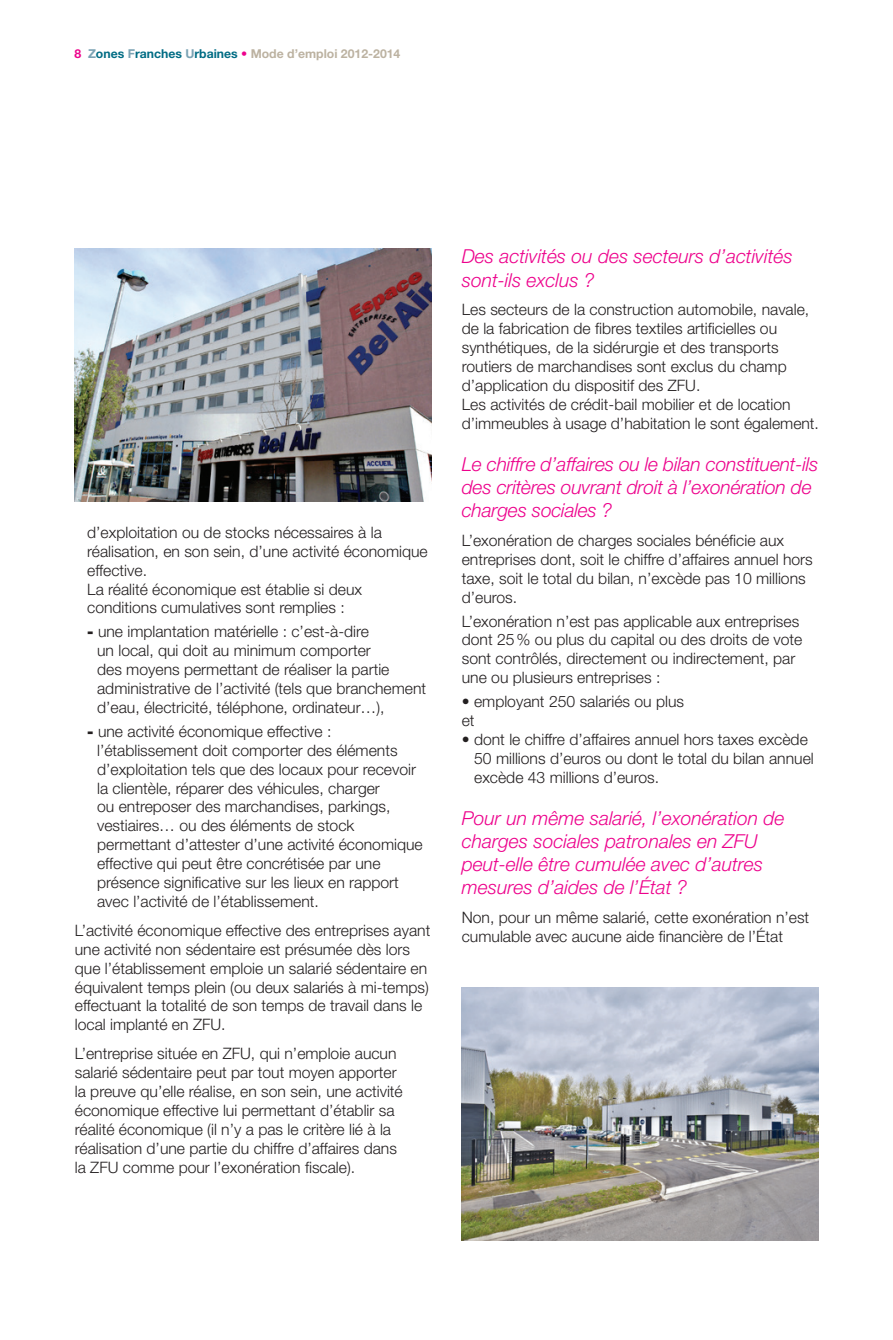
<style>
.page{position:relative;width:893px;height:1340px;background:#fff}
.page>*{position:absolute;margin:0;border:0;box-sizing:border-box;transform-origin:0 0}
.t1{font:italic 300 19.25px/23.1px "Helvetica Neue";color:#ed028c}
.t2{font:300 15.75px/18.9px "Helvetica Neue LT Std";color:#231f20}
.t3{font:700 12.25px "Helvetica Neue LT Std";color:#bcb2a1}
.s1{color:#ed028c}
.s2{color:#7ba3b4}
.s3{color:#006c84}
.s4{font-weight:900}
</style>
<div class="page">
<img style="left:461px;top:987px;width:358px;height:253px">
<img style="left:74px;top:248px;width:358px;height:253px">
<p class="t3" style="left:74px;top:46px;width:328px"><span class="s1">8</span> <span class="s2">Z</span><span class="s3">ones</span> <span class="s2">F</span><span class="s3">ranches</span> <span class="s2">U</span><span class="s3">rbaines</span> <span class="s1">•</span> Mode d’emploi 2012-2014</p>
<p class="t2" style="left:87px;top:522px;width:342px">d’exploitation ou de stocks nécessaires à la réalisation, en son sein, d’une activité économique effective.<br>La réalité économique est établie si deux conditions cumulatives sont remplies :</p>
<p class="t2" style="left:97px;top:622px;width:331px;text-indent:-10px"><span class="s4">-</span> une implantation matérielle : c’est-à-dire<br>un local, qui doit au minimum comporter<br>des moyens permettant de réaliser la partie administrative de l’activité (tels que branchement d’eau, électricité, téléphone, ordinateur…),</p>
<p class="t2" style="left:97px;top:721px;width:327px;text-indent:-10px"><span class="s4">-</span> une activité économique effective : l’établissement doit comporter des éléments d’exploitation tels que des locaux pour recevoir la clientèle, réparer des véhicules, charger<br>ou entreposer des marchandises, parkings, vestiaires… ou des éléments de stock permettant d’attester d’une activité économique effective qui peut être concrétisée par une présence significative sur les lieux en rapport avec l’activité de l’établissement.</p>
<p class="t2" style="left:75px;top:920px;width:357px">L’activité économique effective des entreprises ayant une activité non sédentaire est présumée dès lors que l’établissement emploie un salarié sédentaire en équivalent temps plein (ou deux salariés à mi-temps) effectuant la totalité de son temps de travail dans le local implanté en ZFU.</p>
<p class="t2" style="left:75px;top:1043px;width:329px">L’entreprise située en ZFU, qui n’emploie aucun salarié sédentaire peut par tout moyen apporter la preuve qu’elle réalise, en son sein, une activité économique effective lui permettant d’établir sa réalité économique (il n’y a pas le critère lié à la réalisation d’une partie du chiffre d’affaires dans la ZFU comme pour l’exonération fiscale).</p>
<p class="t1" style="left:462px;top:245px;width:332px">Des activités ou des secteurs d’activités sont-ils exclus ?</p>
<p class="t2" style="left:462px;top:300px;width:359px">Les secteurs de la construction automobile, navale, de la fabrication de fibres textiles artificielles ou synthétiques, de la sidérurgie et des transports routiers de marchandises sont exclus du champ d’application du dispositif des ZFU.<br>Les activités de crédit-bail mobilier et de location d’immeubles à usage d’habitation le sont également.</p>
<p class="t1" style="left:462px;top:452px;width:358px">Le chiffre d’affaires ou le bilan constituent-ils des critères ouvrant droit à l’exonération de charges sociales ?</p>
<p class="t2" style="left:462px;top:530px;width:352px">L’exonération de charges sociales bénéficie aux entreprises dont, soit le chiffre d’affaires annuel hors taxe, soit le total du bilan, n’excède pas 10 millions d’euros.</p>
<p class="t2" style="left:462px;top:611px;width:342px">L’exonération n’est pas applicable aux entreprises dont 25% ou plus du capital ou des droits de vote sont contrôlés, directement ou indirectement, par une ou plusieurs entreprises :</p>
<p class="t2" style="left:462px;top:691px;width:224px">• employant 250 salariés ou plus et</p>
<p class="t2" style="left:474px;top:729px;width:341px;text-indent:-12px">• dont le chiffre d’affaires annuel hors taxes excède<br>50 millions d’euros ou dont le total du bilan annuel excède 43 millions d’euros.</p>
<p class="t1" style="left:462px;top:806px;width:324px">Pour un même salarié, l’exonération de charges sociales patronales en ZFU peut-elle être cumulée avec d’autres mesures d’aides de l’État ?</p>
<p class="t2" style="left:462px;top:907px;width:349px">Non, pour un même salarié, cette exonération n’est cumulable avec aucune aide financière de l’État</p>
</div>
